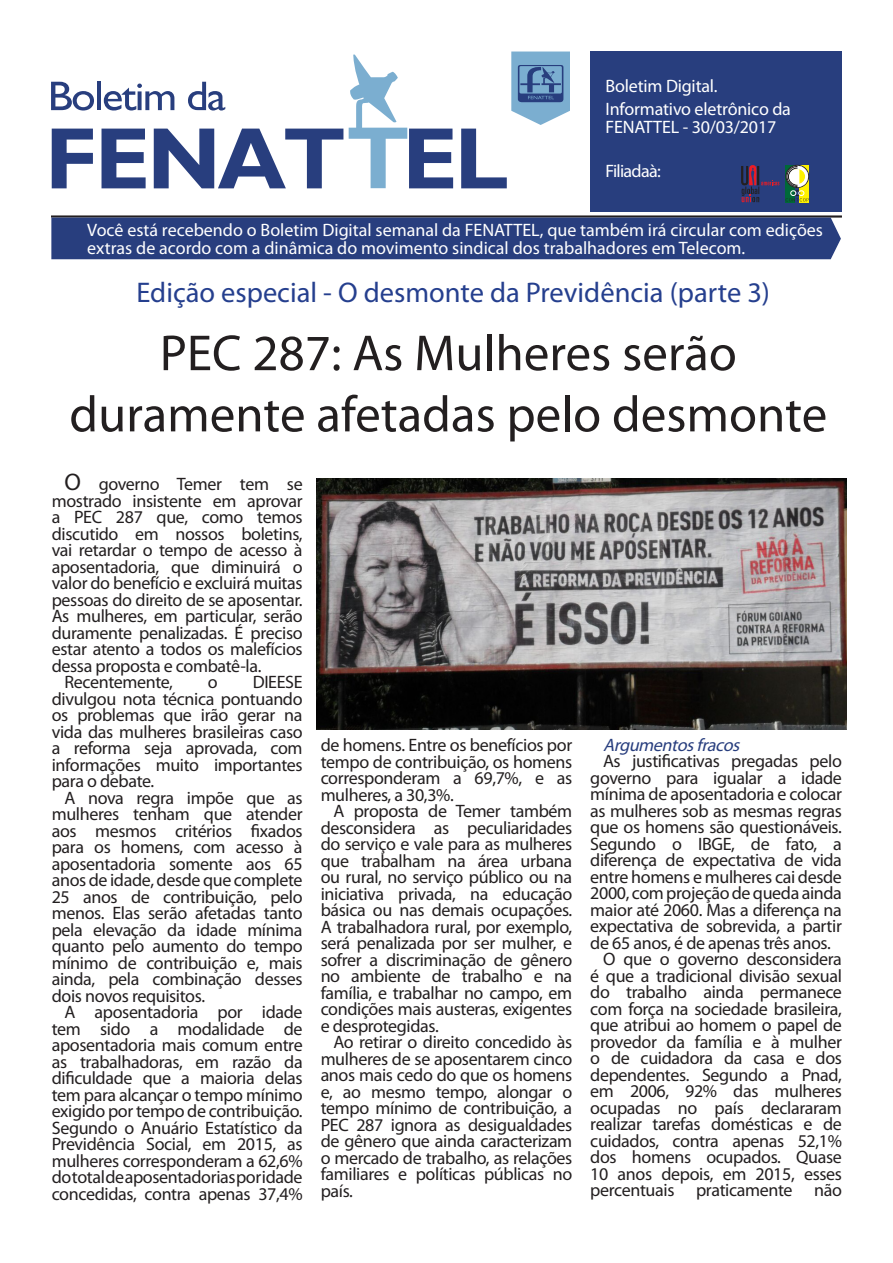
<style>
.page{position:relative;width:893px;height:1263px;background:#fff}
.page>*{position:absolute;margin:0;border:0;box-sizing:border-box;transform-origin:0 0}
.t1{font:51px/61.2px "Myriad Pro";color:#231f20;text-align:center}
.t2{font:28.5px "Myriad Pro";color:#253f8e}
.t3{font:18px/16.5px "Myriad Pro";letter-spacing:-.02em;color:#231f20;text-align:justify}
.t4{font:18px/18px "Myriad Pro";color:#fff}
.t5{font:italic 18px "Myriad Pro";color:#283e7e}
.t6{font:18px "Myriad Pro";letter-spacing:-.04em;color:#fff}
.s1{font-size:24px}
</style>
<div class="page">
<div style="left:590px;top:52px;width:252px;height:160px;background:#283e7e"></div>
<hr style="left:51px;top:215px;width:791px;height:3px;background:#231f20">
<svg style="left:52px;top:129px;width:41px;height:59px"></svg>
<svg style="left:102px;top:129px;width:44px;height:59px"></svg>
<svg style="left:154px;top:129px;width:189px;height:59px"></svg>
<svg style="left:349px;top:54px;width:104px;height:134px"></svg>
<svg style="left:461px;top:52px;width:109px;height:136px"></svg>
<div style="left:51px;top:218px;width:790px;height:41px;background:#283e7e"></div>
<svg style="left:51px;top:82px;width:43px;height:29px"></svg>
<hr style="left:97px;top:82px;width:4px;height:28px;background:#283e7e">
<svg style="left:104px;top:84px;width:70px;height:27px"></svg>
<svg style="left:188px;top:82px;width:37px;height:29px"></svg>
<div style="left:786px;top:165px;width:9px;height:37px;background:#006938"></div>
<div style="left:786px;top:165px;width:23px;height:23px;border:1px solid #241f21;border-radius:50%"></div>
<svg style="left:786px;top:166px;width:23px;height:36px"></svg>
<svg style="left:741px;top:165px;width:38px;height:38px"></svg>
<img style="left:316px;top:478px;width:531px;height:251px">
<p class="t4" style="left:605px;top:77px;width:114px">Boletim Digital.</p>
<p class="t4" style="left:605px;top:100px;width:187px">Informativo eletrônico da<br>FENATTEL - 30/03/2017</p>
<p class="t6" style="left:605px;top:160px;width:57px">Filiada à:</p>
<p class="t4" style="left:87px;top:220px;width:737px">Você está recebendo o Boletim Digital semanal da FENATTEL, que também irá circular com edições extras de acordo com a dinâmica do movimento sindical dos trabalhadores em Telecom.</p>
<h2 class="t2" style="left:136px;top:275px;width:635px">Edição especial - O desmonte da Previdência (parte 3)</h2>
<h1 class="t1" style="left:69px;top:322px;width:759px">PEC 287: As Mulheres serão duramente afetadas pelo desmonte</h1>
<p class="t3" style="left:64px;top:475px;width:240px"><span class="s1">O</span> governo Temer tem se</p>
<p class="t3" style="left:52px;top:492px;width:252px">mostrado insistente em aprovar</p>
<p class="t3" style="left:52px;top:508px;width:252px">a PEC 287 que, como temos</p>
<p class="t3" style="left:52px;top:525px;width:252px">discutido em nossos boletins,</p>
<p class="t3" style="left:52px;top:541px;width:252px">vai retardar o tempo de acesso à</p>
<p class="t3" style="left:52px;top:558px;width:252px">aposentadoria, que diminuirá o</p>
<p class="t3" style="left:52px;top:574px;width:252px">valor do benefício e excluirá muitas</p>
<p class="t3" style="left:52px;top:591px;width:252px">pessoas do direito de se aposentar.</p>
<p class="t3" style="left:52px;top:607px;width:252px">As mulheres, em particular, serão</p>
<p class="t3" style="left:52px;top:624px;width:252px">duramente penalizadas. É preciso</p>
<p class="t3" style="left:52px;top:640px;width:252px">estar atento a todos os malefícios</p>
<p class="t3" style="left:52px;top:657px;width:211px">dessa proposta e combatê-la.</p>
<p class="t3" style="left:64px;top:673px;width:110px">Recentemente,</p>
<p class="t3" style="left:208px;top:673px;width:11px">o</p>
<p class="t3" style="left:52px;top:673px;width:252px;text-indent:201px">DIEESE divulgou nota técnica pontuando os problemas que irão gerar na vida das mulheres brasileiras caso a reforma seja aprovada, com informações muito importantes para o debate.</p>
<p class="t3" style="left:52px;top:789px;width:252px;text-indent:13px">A nova regra impõe que as mulheres tenham que atender aos mesmos critérios fixados para os homens, com acesso à aposentadoria somente aos 65 anos de idade, desde que complete 25 anos de contribuição, pelo menos. Elas serão afetadas tanto pela elevação da idade mínima quanto pelo aumento do tempo mínimo de contribuição e, mais ainda, pela combinação desses dois novos requisitos.</p>
<p class="t3" style="left:52px;top:1003px;width:252px;text-indent:13px">A aposentadoria por idade tem sido a modalidade de aposentadoria mais comum entre as trabalhadoras, em razão da dificuldade que a maioria delas tem para alcançar o tempo mínimo exigido por tempo de contribuição.<br>Segundo o Anuário Estatístico da Previdência Social, em 2015, as mulheres corresponderam a 62,6% do total de aposentadorias por idade concedidas, contra apenas 37,4%</p>
<p class="t3" style="left:321px;top:737px;width:253px">de homens. Entre os benefícios por tempo de contribuição, os homens corresponderam a 69,7%, e as mulheres, a 30,3%.</p>
<p class="t3" style="left:321px;top:803px;width:253px;text-indent:13px">A proposta de Temer também desconsidera as peculiaridades do serviço e vale para as mulheres que trabalham na área urbana ou rural, no serviço público ou na iniciativa privada, na educação básica ou nas demais ocupações.<br>A trabalhadora rural, por exemplo, será penalizada por ser mulher, e sofrer a discriminação de gênero no ambiente de trabalho e na família, e trabalhar no campo, em condições mais austeras, exigentes e desprotegidas.</p>
<p class="t3" style="left:321px;top:1034px;width:253px;text-indent:13px">Ao retirar o direito concedido às mulheres de se aposentarem cinco anos mais cedo do que os homens e, ao mesmo tempo, alongar o tempo mínimo de contribuição, a PEC 287 ignora as desigualdades de gênero que ainda caracterizam o mercado de trabalho, as relações familiares e políticas públicas no país.</p>
<p class="t5" style="left:603px;top:734px;width:143px">Argumentosfracos</p>
<p class="t3" style="left:603px;top:753px;width:240px">As justificativas pregadas pelo</p>
<p class="t3" style="left:590px;top:769px;width:253px">governo para igualar a idade</p>
<p class="t3" style="left:590px;top:786px;width:253px">mínima de aposentadoria e colocar</p>
<p class="t3" style="left:590px;top:802px;width:253px">as mulheres sob as mesmas regras</p>
<p class="t3" style="left:590px;top:819px;width:253px">que os homens são questionáveis.</p>
<p class="t3" style="left:590px;top:835px;width:253px">Segundo o IBGE, de fato, a</p>
<p class="t3" style="left:590px;top:852px;width:253px">diferença de expectativa de vida</p>
<p class="t3" style="left:590px;top:868px;width:253px">entre homens e mulheres cai desde</p>
<p class="t3" style="left:590px;top:885px;width:253px">2000, com projeção de queda ainda</p>
<p class="t3" style="left:590px;top:901px;width:253px">maior até 2060. Mas a diferença na</p>
<p class="t3" style="left:590px;top:918px;width:253px">expectativa de sobrevida, a partir</p>
<p class="t3" style="left:590px;top:934px;width:242px">de 65 anos, é de apenas três anos.</p>
<p class="t3" style="left:603px;top:951px;width:240px">O que o governo desconsidera</p>
<p class="t3" style="left:590px;top:967px;width:253px">é que a tradicional divisão sexual</p>
<p class="t3" style="left:590px;top:984px;width:253px">do trabalho ainda permanece</p>
<p class="t3" style="left:590px;top:1000px;width:253px">com força na sociedade brasileira,</p>
<p class="t3" style="left:590px;top:1017px;width:253px">que atribui ao homem o papel de</p>
<p class="t3" style="left:590px;top:1033px;width:253px">provedor da família e à mulher</p>
<p class="t3" style="left:590px;top:1050px;width:253px">o de cuidadora da casa e dos</p>
<p class="t3" style="left:590px;top:1066px;width:253px">dependentes. Segundo a Pnad,</p>
<p class="t3" style="left:590px;top:1083px;width:253px">em 2006, 92% das mulheres</p>
<p class="t3" style="left:590px;top:1099px;width:253px">ocupadas no país declararam</p>
<p class="t3" style="left:590px;top:1116px;width:253px">realizar tarefas domésticas e de</p>
<p class="t3" style="left:590px;top:1132px;width:253px">cuidados, contra apenas 52,1%</p>
<p class="t3" style="left:590px;top:1149px;width:253px">dos homens ocupados. Quase</p>
<p class="t3" style="left:590px;top:1165px;width:253px">10 anos depois, em 2015, esses</p>
<p class="t3" style="left:590px;top:1182px;width:253px">percentuais praticamente não</p>
</div>
